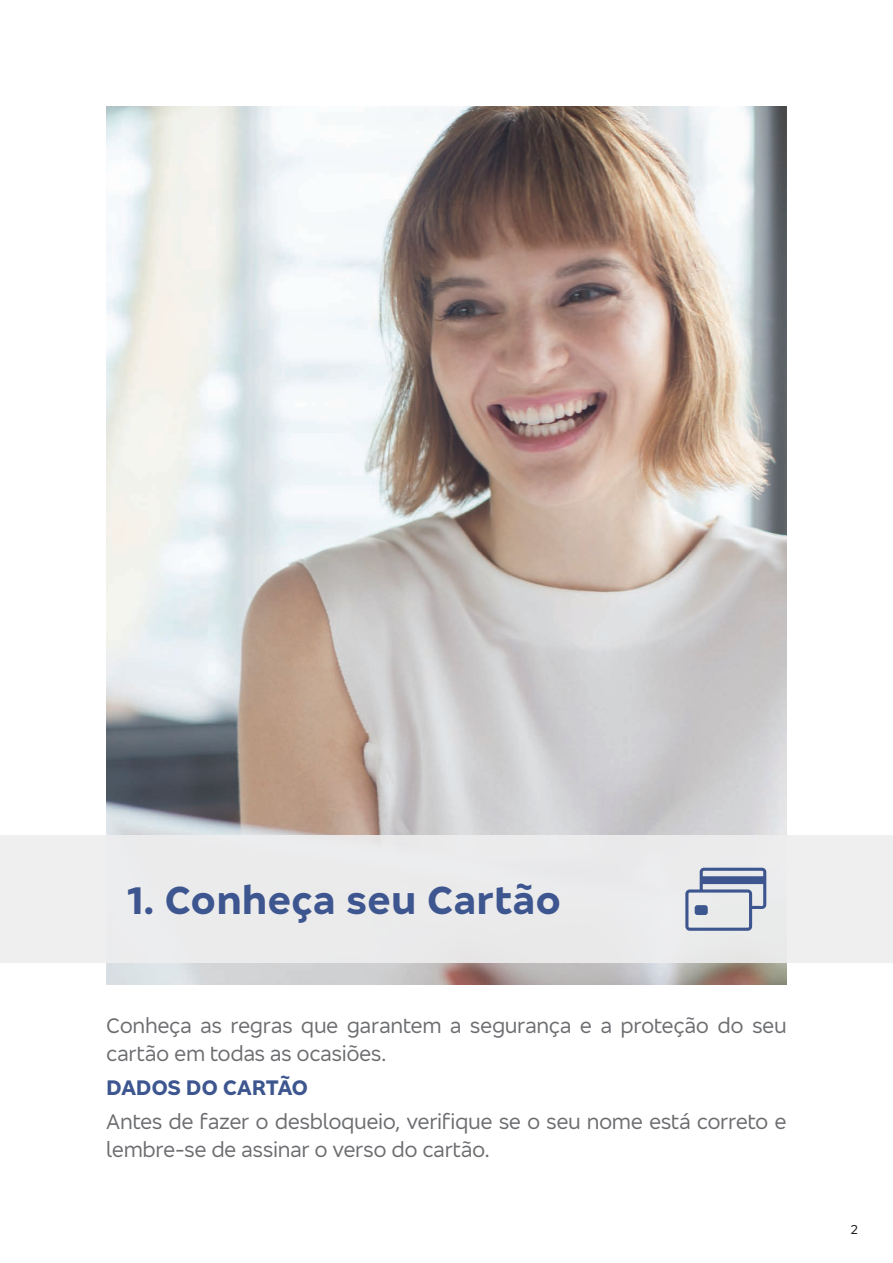
<style>
.page{position:relative;width:893px;height:1263px;background:#fff}
.page>*{position:absolute;margin:0;border:0;box-sizing:border-box;transform-origin:0 0}
.t1{font:700 40.5px "Bradesco Sans";color:#3d568f}
.t2{font:21.75px/27.8px "Bradesco Sans";letter-spacing:-.02em;color:#6c6d70}
.t3{font:700 21.75px "Bradesco Sans";letter-spacing:-.02em;color:#3d568f}
.t4{font:13.5px "Bradesco Sans";color:#231f20}
</style>
<div class="page">
<img style="left:106px;top:106px;width:681px;height:878px">
<div style="left:0;top:835px;width:893px;height:128px;background:#eeeeef"></div>
<svg style="left:685px;top:868px;width:81px;height:63px"></svg>
<h1 class="t1" style="left:127px;top:874px;width:436px">1. Conheça seu Cartão</h1>
<p class="t2" style="left:106px;top:1011px;width:682px">Conheça as regras que garantem a segurança e a proteção do seu cartão em todas as ocasiões.</p>
<p class="t3" style="left:106px;top:1073px;width:203px">DADOS DO CARTÃO</p>
<p class="t2" style="left:106px;top:1107px;width:682px">Antes de fazer o desbloqueio, verifique se o seu nome está correto e lembre-se de assinar o verso do cartão.</p>
<p class="t4" style="left:850px;top:1221px;width:9px">2</p>
</div>
